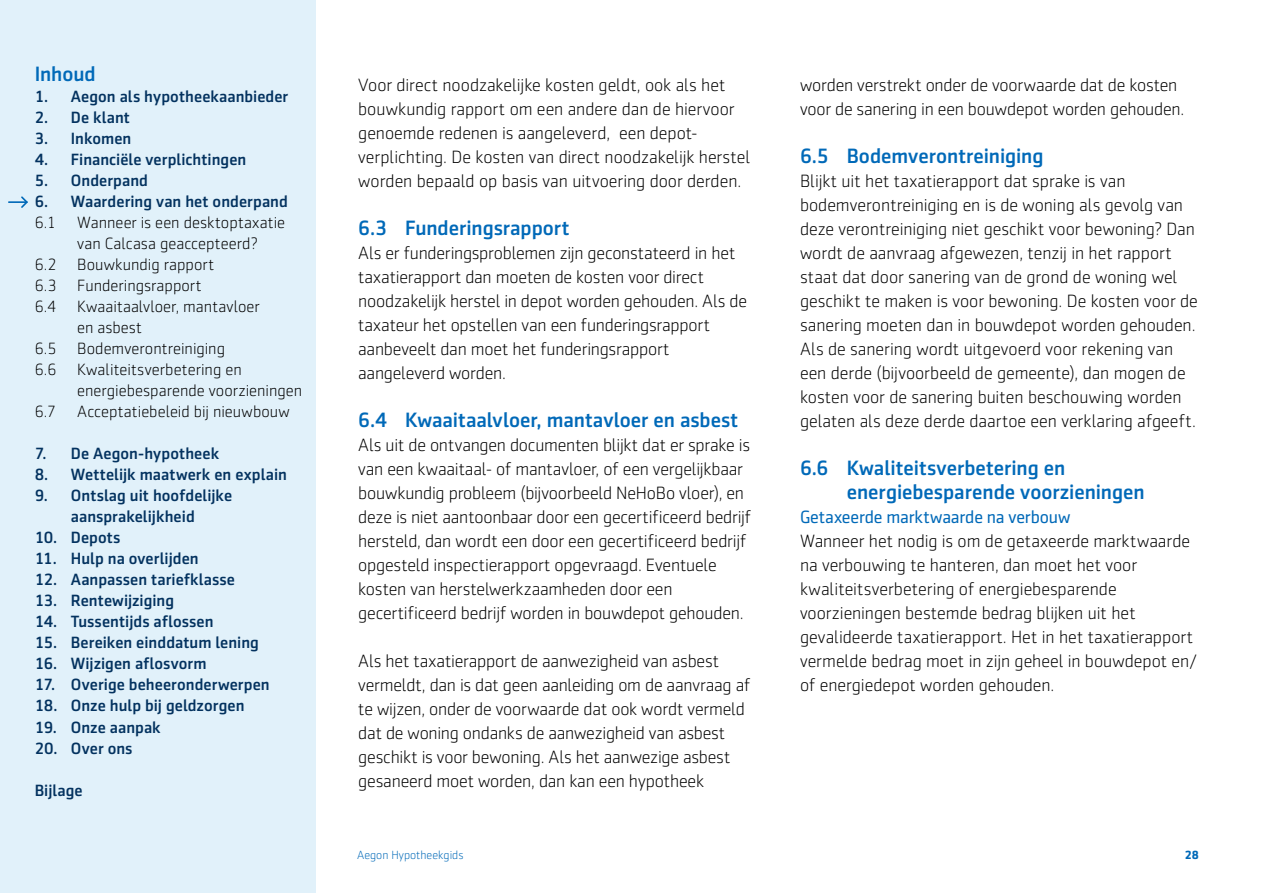
<style>
.page{position:relative;width:1263px;height:893px;background:#fff}
.page>*{position:absolute;margin:0;border:0;box-sizing:border-box;transform-origin:0 0}
.BODY_kopje_niveau_1{font:500 21px/24px "Sentico Sans DT";color:#0069b8}
.BODY_platte_tekst{font:300 18px/24px "Sentico Sans DT";letter-spacing:-.005em;color:#000}
.BODY_kopje_niveau_2{font:18px "Sentico Sans DT";letter-spacing:-.01em;color:#0069b8}
.t1{font:500 16.5px/21px "Sentico Sans DT";color:#03325f;text-align:center}
.t2{font:300 16.5px/21px "Sentico Sans DT";color:#000}
.t3{font:300 12px "Sentico Sans DT";color:#0069b8}
.t4{font:700 12px "Sentico Sans DT";color:#0069b8}
</style>
<div class="page">
<div style="left:0;top:0;width:316px;height:893px;background:#e1f1fa"></div>
<svg style="left:21px;top:196px;width:6px;height:12px"></svg>
<hr style="left:8px;top:201px;width:20px;height:2px;background:#0069b8">
<p class="BODY_kopje_niveau_1" style="left:35px;top:62px;width:63px">Inhoud</p>
<p class="t1" style="left:35px;top:86px;width:255px">1. Aegon als hypotheekaanbieder</p>
<p class="t1" style="left:35px;top:107px;width:97px">2. De klant</p>
<p class="t1" style="left:35px;top:128px;width:98px">3. Inkomen</p>
<p class="t1" style="left:35px;top:149px;width:213px">4. Financiële verplichtingen</p>
<p class="t1" style="left:35px;top:170px;width:115px">5. Onderpand</p>
<p class="t1" style="left:35px;top:191px;width:255px">6. Waardering van het onderpand</p>
<p class="t2" style="left:35px;top:213px;width:23px">6.1</p>
<p class="t2" style="left:77px;top:213px;width:209px">Wanneer is een desktoptaxatie van Calcasa geaccepteerd?</p>
<p class="t2" style="left:35px;top:255px;width:23px">6.2</p>
<p class="t2" style="left:77px;top:255px;width:139px">Bouwkundig rapport</p>
<p class="t2" style="left:35px;top:276px;width:23px">6.3</p>
<p class="t2" style="left:77px;top:276px;width:126px">Funderingsrapport</p>
<p class="t2" style="left:35px;top:297px;width:23px">6.4</p>
<p class="t2" style="left:77px;top:297px;width:184px">Kwaaitaalvloer, mantavloer en asbest</p>
<p class="t2" style="left:35px;top:339px;width:23px">6.5</p>
<p class="t2" style="left:77px;top:339px;width:149px">Bodemverontreiniging</p>
<p class="t2" style="left:35px;top:360px;width:23px">6.6</p>
<p class="t2" style="left:77px;top:360px;width:226px">Kwaliteitsverbetering en energiebesparende voorzieningen</p>
<p class="t2" style="left:35px;top:402px;width:23px">6.7</p>
<p class="t2" style="left:77px;top:402px;width:214px">Acceptatiebeleid bij nieuwbouw</p>
<p class="t1" style="left:35px;top:443px;width:186px">7. De Aegon-hypotheek</p>
<p class="t1" style="left:35px;top:464px;width:254px">8. Wettelijk maatwerk en explain</p>
<p class="t1" style="left:35px;top:485px;width:199px">9. Ontslag uit hoofdelijke aansprakelijkheid</p>
<p class="t1" style="left:35px;top:527px;width:87px">10. Depots</p>
<p class="t1" style="left:35px;top:548px;width:165px">11. Hulp na overlijden</p>
<p class="t1" style="left:35px;top:569px;width:202px">12. Aanpassen tariefklasse</p>
<p class="t1" style="left:35px;top:590px;width:141px">13. Rentewijziging</p>
<p class="t1" style="left:35px;top:611px;width:180px">14. Tussentijds aflossen</p>
<p class="t1" style="left:35px;top:632px;width:226px">15. Bereiken einddatum lening</p>
<p class="t1" style="left:35px;top:653px;width:173px">16. Wijzigen aflosvorm</p>
<p class="t1" style="left:35px;top:674px;width:236px">17. Overige beheeronderwerpen</p>
<p class="t1" style="left:35px;top:695px;width:211px">18. Onze hulp bij geldzorgen</p>
<p class="t1" style="left:35px;top:716px;width:128px">19. Onze aanpak</p>
<p class="t1" style="left:35px;top:737px;width:99px">20. Over ons</p>
<p class="t1" style="left:35px;top:779px;width:49px">Bijlage</p>
<p class="BODY_platte_tekst" style="left:358px;top:73px;width:393px">Voor direct noodzakelijke kosten geldt, ook als het bouwkundig rapport om een andere dan de hiervoor genoemde redenen is aangeleverd, een depot&shy;verplichting. De kosten van direct noodzakelijk herstel worden bepaald op basis van uitvoering door derden.</p>
<p class="BODY_kopje_niveau_1" style="left:358px;top:215px;width:213px">6.3 Funderingsrapport</p>
<p class="BODY_platte_tekst" style="left:358px;top:241px;width:390px">Als er funderingsproblemen zijn geconstateerd in het taxatierapport dan moeten de kosten voor direct noodzakelijk herstel in depot worden gehouden. Als de taxateur het opstellen van een funderingsrapport aanbeveelt dan moet het funderingsrapport aangeleverd worden.</p>
<p class="BODY_kopje_niveau_1" style="left:358px;top:407px;width:381px">6.4 Kwaaitaalvloer, mantavloer en asbest</p>
<p class="BODY_platte_tekst" style="left:358px;top:433px;width:395px">Als uit de ontvangen documenten blijkt dat er sprake is van een kwaaitaal- of mantavloer, of een vergelijkbaar bouwkundig probleem (bijvoorbeeld NeHoBo vloer), en deze is niet aantoonbaar door een gecertificeerd bedrijf hersteld, dan wordt een door een gecertificeerd bedrijf opgesteld inspectierapport opgevraagd. Eventuele kosten van herstelwerkzaamheden door een gecertificeerd bedrijf worden in bouwdepot gehouden.</p>
<p class="BODY_platte_tekst" style="left:358px;top:649px;width:394px">Als het taxatierapport de aanwezigheid van asbest vermeldt, dan is dat geen aanleiding om de aanvraag af te wijzen, onder de voorwaarde dat ook wordt vermeld dat de woning ondanks de aanwezigheid van asbest geschikt is voor bewoning. Als het aanwezige asbest gesaneerd moet worden, dan kan een hypotheek</p>
<p class="BODY_platte_tekst" style="left:800px;top:73px;width:386px">worden verstrekt onder de voorwaarde dat de kosten voor de sanering in een bouwdepot worden gehouden.</p>
<p class="BODY_kopje_niveau_1" style="left:800px;top:143px;width:245px">6.5 Bodemverontreiniging</p>
<p class="BODY_platte_tekst" style="left:800px;top:169px;width:399px">Blijkt uit het taxatierapport dat sprake is van bodemverontreiniging en is de woning als gevolg van deze verontreiniging niet geschikt voor bewoning? Dan wordt de aanvraag afgewezen, tenzij in het rapport staat dat door sanering van de grond de woning wel geschikt te maken is voor bewoning. De kosten voor de sanering moeten dan in bouwdepot worden gehouden.<br>Als de sanering wordt uitgevoerd voor rekening van een derde (bijvoorbeeld de gemeente), dan mogen de kosten voor de sanering buiten beschouwing worden gelaten als deze derde daartoe een verklaring afgeeft.</p>
<p class="BODY_kopje_niveau_1" style="left:847px;top:455px;width:299px;text-indent:-47px">6.6 Kwaliteitsverbetering en energiebesparende voorzieningen</p>
<p class="BODY_kopje_niveau_2" style="left:800px;top:507px;width:272px">Getaxeerde marktwaarde na verbouw</p>
<p class="BODY_platte_tekst" style="left:800px;top:529px;width:398px">Wanneer het nodig is om de getaxeerde marktwaarde na verbouwing te hanteren, dan moet het voor kwaliteitsverbetering of energiebesparende voorzieningen bestemde bedrag blijken uit het gevalideerde taxatierapport. Het in het taxatierapport vermelde bedrag moet in zijn geheel in bouwdepot en/ of energiedepot worden gehouden.</p>
<p class="t3" style="left:357px;top:848px;width:108px">Aegon Hypotheekgids</p>
<p class="t4" style="left:1185px;top:847px;width:16px">28</p>
</div>
